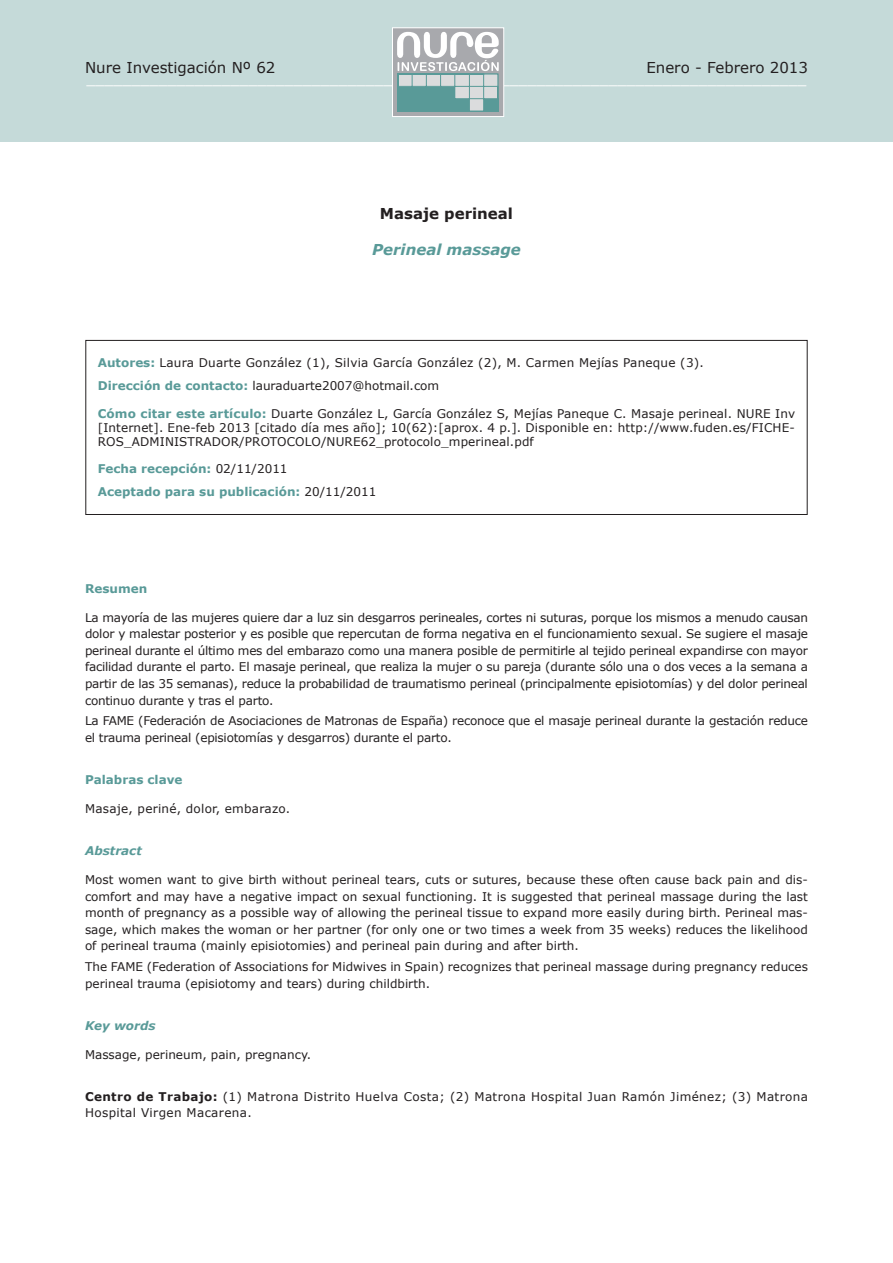
<style>
.page{position:relative;width:893px;height:1263px;background:#fff}
.page>*{position:absolute;margin:0;border:0;box-sizing:border-box;transform-origin:0 0}
.t1{font:18px "Times";color:#fff}
.t2{font:15px "Verdana";color:#231f20}
.t3{font:italic 700 15px "Verdana";color:#599a98}
.t4{font:700 15px "Verdana";color:#231f20}
.t5{font:12px/16.5px "Verdana";color:#231f20;text-align:justify}
.t6{font:12px/16.5px "Verdana";letter-spacing:-.02em;color:#231f20}
.t7{font:12px/16.5px "Verdana";letter-spacing:.03em;color:#231f20}
.t8{font:12px "Verdana";letter-spacing:.02em;color:#231f20}
.t9{font:700 12px "Verdana";color:#599a98}
.t10{font:italic 700 12px "Verdana";color:#599a98}
.s1{font-weight:700;color:#599a98}
.s2{font-weight:400;color:#231f20}
.s3{font-weight:700}
</style>
<div class="page">
<div style="left:0;top:0;width:893px;height:141px;background:#c5dad9"></div>
<div style="left:392px;top:28px;width:112px;height:88px;background:#a8a9ad"></div>
<svg style="left:397px;top:32px;width:102px;height:80px"></svg>
<div style="left:392px;top:27px;width:112px;height:90px;border:1px solid #fff"></div>
<div style="left:85px;top:340px;width:722px;height:175px;border:1px solid #231f20"></div>
<p class="t2" style="left:85px;top:58px;width:192px">Nure Investigación Nº 62</p>
<p class="t2" style="left:646px;top:58px;width:163px">Enero - Febrero 2013</p>
<p class="t1" style="left:86px;top:68px;width:722px">________________________________________________________________________________</p>
<p class="t4" style="left:380px;top:204px;width:135px">Masaje perineal</p>
<p class="t3" style="left:372px;top:240px;width:150px">Perineal massage</p>
<p class="t8" style="left:98px;top:355px;width:608px"><span class="s1">Autores:</span> Laura Duarte González (1), Silvia García González (2), M. Carmen Mejías Paneque (3).</p>
<p class="t5" style="left:98px;top:377px;width:343px"><span class="s1">Dirección de contacto:</span> lauraduarte2007@hotmail.com</p>
<p class="t5" style="left:98px;top:406px;width:699px;line-height:14.4px"><span class="s1">Cómo citar este artículo:</span> Duarte González L, García González S, Mejías Paneque C. Masaje perineal. NURE Inv [Internet]. Ene-feb 2013 [citado día mes año]; 10(62):[aprox. 4 p.]. Disponible en: http://www.fuden.es/FICHE-ROS_ADMINISTRADOR/PROTOCOLO/NURE62_protocolo_mperineal.pdf</p>
<p class="t9" style="left:98px;top:461px;width:191px">Fecha recepción: <span class="s2">02/11/2011</span></p>
<p class="t9" style="left:98px;top:484px;width:280px">Aceptado para su publicación: <span class="s2">20/11/2011</span></p>
<p class="t9" style="left:85px;top:581px;width:64px">Resumen</p>
<p class="t5" style="left:85px;top:609px;width:724px">La mayoría de las mujeres quiere dar a luz sin desgarros perineales, cortes ni suturas, porque los mismos a menudo causan dolor y malestar posterior y es posible que repercutan de forma negativa en el funcionamiento sexual. Se sugiere el masaje perineal durante el último mes del embarazo como una manera posible de permitirle al tejido perineal expandirse con mayor facilidad durante el parto. El masaje perineal, que realiza la mujer o su pareja (durante sólo una o dos veces a la semana a partir de las 35 semanas), reduce la probabilidad de traumatismo perineal (principalmente episiotomías) y del dolor perineal continuo durante y tras el parto.</p>
<p class="t6" style="left:85px;top:712px;width:724px">La FAME (Federación de Asociaciones de Matronas de España) reconoce que el masaje perineal durante la gestación reduce el trauma perineal (episiotomías y desgarros) durante el parto.</p>
<p class="t9" style="left:85px;top:772px;width:99px">Palabras clave</p>
<p class="t8" style="left:85px;top:801px;width:207px">Masaje, periné, dolor, embarazo.</p>
<p class="t10" style="left:85px;top:843px;width:58px">Abstract</p>
<p class="t5" style="left:85px;top:871px;width:724px">Most women want to give birth without perineal tears, cuts or sutures, because these often cause back pain and dis&shy;comfort and may have a negative impact on sexual functioning. It is suggested that perineal massage during the last month of pregnancy as a possible way of allowing the perineal tissue to expand more easily during birth. Perineal mas&shy;sage, which makes the woman or her partner (for only one or two times a week from 35 weeks) reduces the likelihood of perineal trauma (mainly episiotomies) and perineal pain during and after birth.</p>
<p class="t5" style="left:85px;top:958px;width:724px">The FAME (Federation of Associations for Midwives in Spain) recognizes that perineal massage during pregnancy reduces perineal trauma (episiotomy and tears) during childbirth.</p>
<p class="t10" style="left:85px;top:1017px;width:72px">Key words</p>
<p class="t5" style="left:85px;top:1046px;width:228px">Massage, perineum, pain, pregnancy.</p>
<p class="t7" style="left:85px;top:1088px;width:724px"><span class="s3">Centro de Trabajo:</span> (1) Matrona Distrito Huelva Costa; (2) Matrona Hospital Juan Ramón Jiménez; (3) Matrona<br>Hospital Virgen Macarena.</p>
</div>
